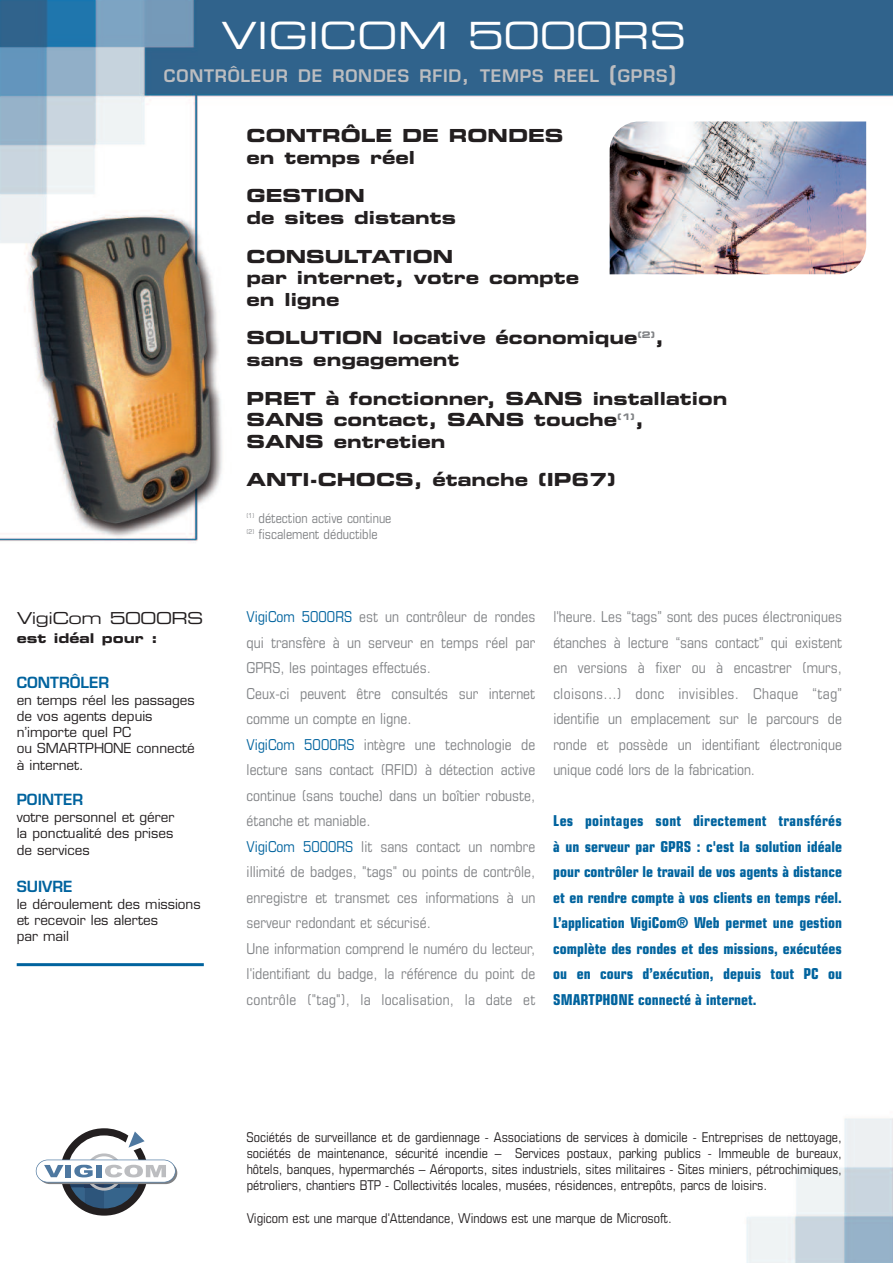
<style>
.page{position:relative;width:893px;height:1263px;background:#fff}
.page>*{position:absolute;margin:0;border:0;box-sizing:border-box;transform-origin:0 0}
.t1{font:37.5px "Eurostile Extended Two";color:#fff}
.t2{font:18px/21.6px "Eurostile Bold Extended Two";color:#231f20}
.t3{font:600 16.8px "Eurostile";letter-spacing:.045em;color:#bcbdc0}
.t4{font:16.5px "Eurostile Extended Two";letter-spacing:-.03em;color:#231f20}
.t5{font:condensed 15px/25.5px "Eurostile";color:#808285}
.t6{font:700 condensed 15px/25.5px "Eurostile";color:#00639e;text-align:justify}
.t7{font:600 15px "Eurostile";color:#00639e}
.t8{font:condensed 13.5px/16.2px "Eurostile";color:#231f20;text-align:justify}
.t9{font:13.5px/16.2px "Eurostile";color:#231f20}
.t10{font:condensed 13.5px/16.2px "Eurostile";color:#808285}
.t11{font:13.5px "Eurostile Bold Extended Two";color:#231f20}
.s1{font-size:22.5px}
.s2{color:#00639e}
</style>
<div class="page">
<img style="left:0;top:0;width:893px;height:1263px">
<svg style="left:36px;top:1128px;width:141px;height:87px"></svg>
<img style="left:610px;top:121px;width:256px;height:153px">
<hr style="left:17px;top:963px;width:187px;height:3px;background:#00639e">
<h1 class="t1" style="left:221px;top:21px;width:467px">VIGICOM 5000RS</h1>
<p class="t3" style="left:164px;top:69px;width:514px">CONTRÔLEUR DE RONDES RFID<span class="s1">,</span> TEMPS REEL <span class="s1">(</span>GPRS<span class="s1">)</span></p>
<p class="t2" style="left:247px;top:126px;width:318px">CONTRÔLE DE RONDES en temps réel</p>
<p class="t2" style="left:247px;top:187px;width:211px">GESTION<br>de sites distants</p>
<p class="t2" style="left:247px;top:247px;width:334px">CONSULTATION<br>par internet, votre compte en ligne</p>
<p class="t2" style="left:247px;top:329px;width:419px">SOLUTION locative économique<sup>(2)</sup>, sans engagement</p>
<p class="t2" style="left:247px;top:389px;width:482px">PRET à fonctionner, SANS installation<br>SANS contact, SANS touche<sup>(1)</sup>,<br>SANS entretien</p>
<p class="t2" style="left:247px;top:471px;width:371px">ANTI-CHOCS, étanche (IP67)</p>
<p class="t10" style="left:247px;top:511px;width:146px"><sup>(1)</sup> détection active continue <sup>(2)</sup> fiscalement déductible</p>
<p class="t4" style="left:17px;top:612px;width:188px">VigiCom 5000RS</p>
<p class="t11" style="left:17px;top:633px;width:143px">est idéal pour :</p>
<p class="t7" style="left:17px;top:677px;width:94px">CONTRÔLER</p>
<p class="t9" style="left:17px;top:693px;width:180px">en temps réel les passages de vos agents depuis n’importe quel PC<br>ou SMARTPHONE connecté à internet.</p>
<p class="t7" style="left:17px;top:794px;width:68px">POINTER</p>
<p class="t9" style="left:17px;top:810px;width:159px;text-align:justify">votre personnel et gérer la ponctualité des prises de services</p>
<p class="t7" style="left:17px;top:880px;width:57px">SUIVRE</p>
<p class="t9" style="left:17px;top:897px;width:186px">le déroulement des missions et recevoir les alertes<br>par mail</p>
<p class="t5" style="left:247px;top:606px;width:290px"><span class="s2">VigiCom 5000RS</span> est un contrôleur de rondes qui transfère à un serveur en temps réel par GPRS, les pointages effectués.<br>Ceux-ci peuvent être consultés sur internet comme un compte en ligne.<br><span class="s2">VigiCom 5000RS</span> intègre une technologie de lecture sans contact (RFID) à détection active continue (sans touche) dans un boîtier robuste, étanche et maniable.<br><span class="s2">VigiCom 5000RS</span> lit sans contact un nombre illimité de badges, "tags" ou points de contrôle, enregistre et transmet ces informations à un serveur redondant et sécurisé.<br>Une information comprend le numéro du lecteur, l'identifiant du badge, la référence du point de contrôle ("tag"), la localisation, la date et</p>
<p class="t5" style="left:553px;top:606px;width:290px;text-align:justify">l'heure. Les “tags” sont des puces électroniques étanches à lecture “sans contact” qui existent en versions à fixer ou à encastrer (murs, cloisons...) donc invisibles. Chaque “tag” identifie un emplacement sur le parcours de ronde et possède un identifiant électronique unique codé lors de la fabrication.</p>
<p class="t6" style="left:553px;top:810px;width:290px">Les pointages sont directement transférés à un serveur par GPRS : c'est la solution idéale pour contrôler le travail de vos agents à distance et en rendre compte à vos clients en temps réel.<br>L’application VigiCom® Web permet une gestion complète des rondes et des missions, exécutées ou en cours d’exécution, depuis tout PC ou SMARTPHONE connecté à internet.</p>
<p class="t8" style="left:247px;top:1130px;width:597px">Sociétés de surveillance et de gardiennage - Associations de services à domicile - Entreprises de nettoyage, sociétés de maintenance, sécurité incendie – Services postaux, parking publics - Immeuble de bureaux, hôtels, banques, hypermarchés – Aéroports, sites industriels, sites militaires - Sites miniers, pétrochimiques, pétroliers, chantiers BTP - Collectivités locales, musées, résidences, entrepôts, parcs de loisirs.</p>
<p class="t8" style="left:247px;top:1211px;width:427px">Vigicom est une marque d'Attendance, Windows est une marque de Microsoft.</p>
</div>
